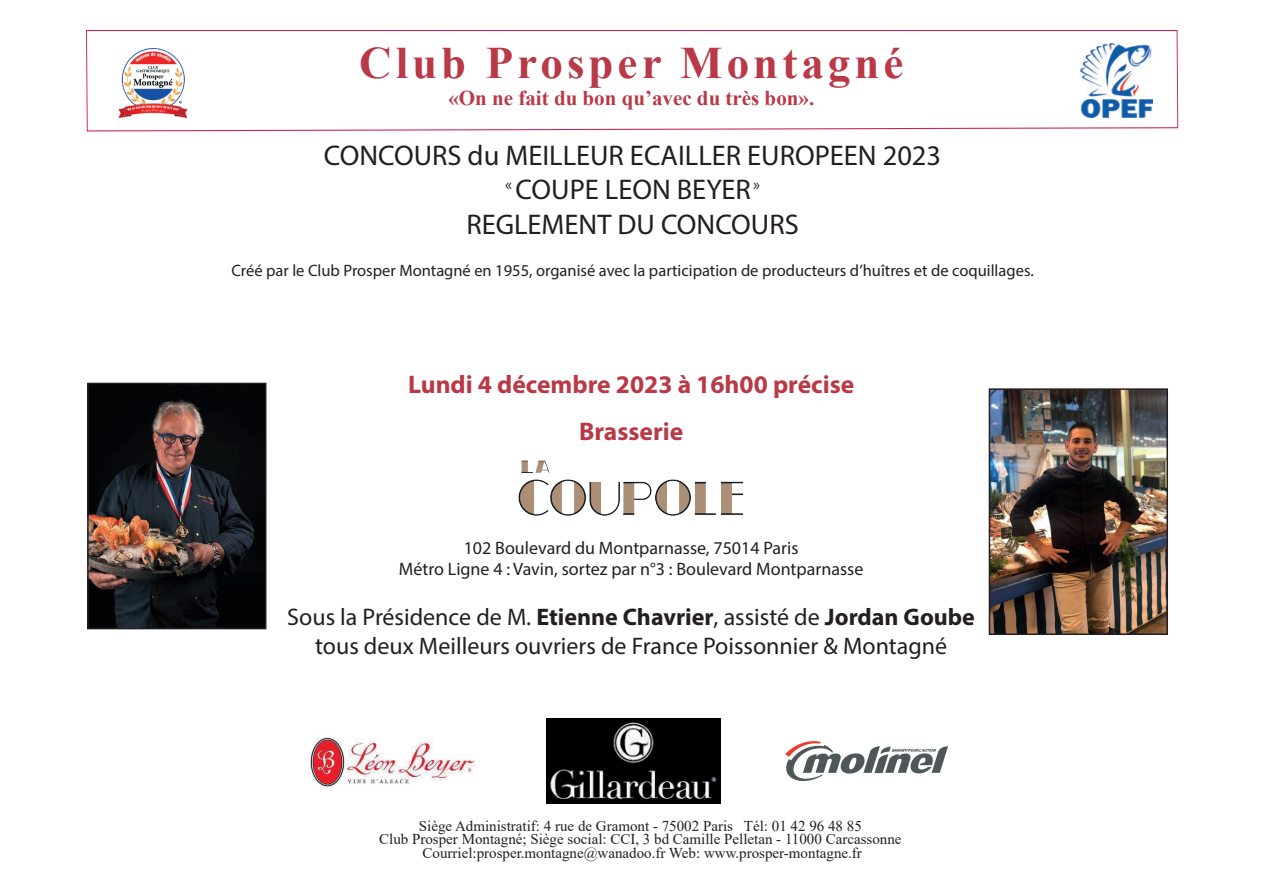
<style>
.page{position:relative;width:1263px;height:893px;background:#fff}
.page>*{position:absolute;margin:0;border:0;box-sizing:border-box;transform-origin:0 0}
.t1{font:700 45px "Times New Roman";letter-spacing:.09em;color:#b93946}
.t2{font:28.5px/34.3px "Myriad Pro";color:#231f20;text-align:center}
.t3{font:700 25.5px/46.8px "Myriad Pro";color:#b93946;text-align:center}
.t4{font:24px/28.8px "Myriad Pro";color:#231f20;text-align:center}
.t5{font:700 21px "Times New Roman";color:#b93946}
.t6{font:18px/21.6px "Myriad Pro";color:#231f20;text-align:center}
.t7{font:16.5px "Myriad Pro";color:#231f20}
.t8{font:15px/13.5px "Times New Roman";color:#231f20;text-align:center}
.s1{font-weight:700}
</style>
<div class="page">
<svg style="left:86px;top:30px;width:1092px;height:102px"></svg>
<div style="left:1080px;top:43px;width:72px;height:76px;background:#fff"></div>
<img style="left:1080px;top:44px;width:72px;height:74px">
<img style="left:116px;top:45px;width:74px;height:76px">
<img style="left:518px;top:460px;width:226px;height:56px">
<img style="left:546px;top:719px;width:175px;height:85px">
<img style="left:785px;top:741px;width:163px;height:41px">
<img style="left:310px;top:737px;width:165px;height:51px">
<img style="left:90px;top:386px;width:173px;height:240px">
<div style="left:87px;top:383px;width:179px;height:246px;border:2px solid #231f20"></div>
<img style="left:992px;top:391px;width:173px;height:241px">
<div style="left:989px;top:388px;width:179px;height:247px;border:2px solid #231f20"></div>
<h1 class="t1" style="left:359px;top:30px;width:546px">Club Prosper Montagné</h1>
<h3 class="t5" style="left:448px;top:83px;width:367px">«On ne fait du bon qu’avec du très bon».</h3>
<h2 class="t2" style="left:324px;top:138px;width:619px">CONCOURS du MEILLEUR ECAILLER EUROPEEN 2023 <sup>«</sup> COUPE LEON BEYER<sup>»<br></sup>REGLEMENT DU CONCOURS</h2>
<p class="t7" style="left:231px;top:260px;width:804px">Créé par le Club Prosper Montagné en 1955, organisé avec la participation de producteurs d’huîtres et de coquillages.</p>
<h3 class="t3" style="left:408px;top:361px;width:448px">Lundi 4 décembre 2023 à 16h00 précise<br>Brasserie</h3>
<p class="t6" style="left:399px;top:536px;width:466px">102 Boulevard du Montparnasse, 75014 Paris<br>Métro Ligne 4 : Vavin, sortez par n°3 : Boulevard Montparnasse</p>
<h3 class="t4" style="left:287px;top:602px;width:689px">Sous la Présidence de M. <span class="s1">Etienne Chavrier</span>, assisté de <span class="s1">Jordan Goube </span>tous deux Meilleurs ouvriers de France Poissonnier &amp; Montagné</h3>
<p class="t8" style="left:379px;top:818px;width:524px">Siège Administratif: 4 rue de Gramont - 75002 Paris Tél: 01 42 96 48 85<br>Club Prosper Montagné; Siège social: CCI, 3 bd Camille Pelletan - 11000 Carcassonne<br>Courriel:prosper.montagne@wanadoo.fr Web: www.prosper-montagne.fr</p>
</div>
